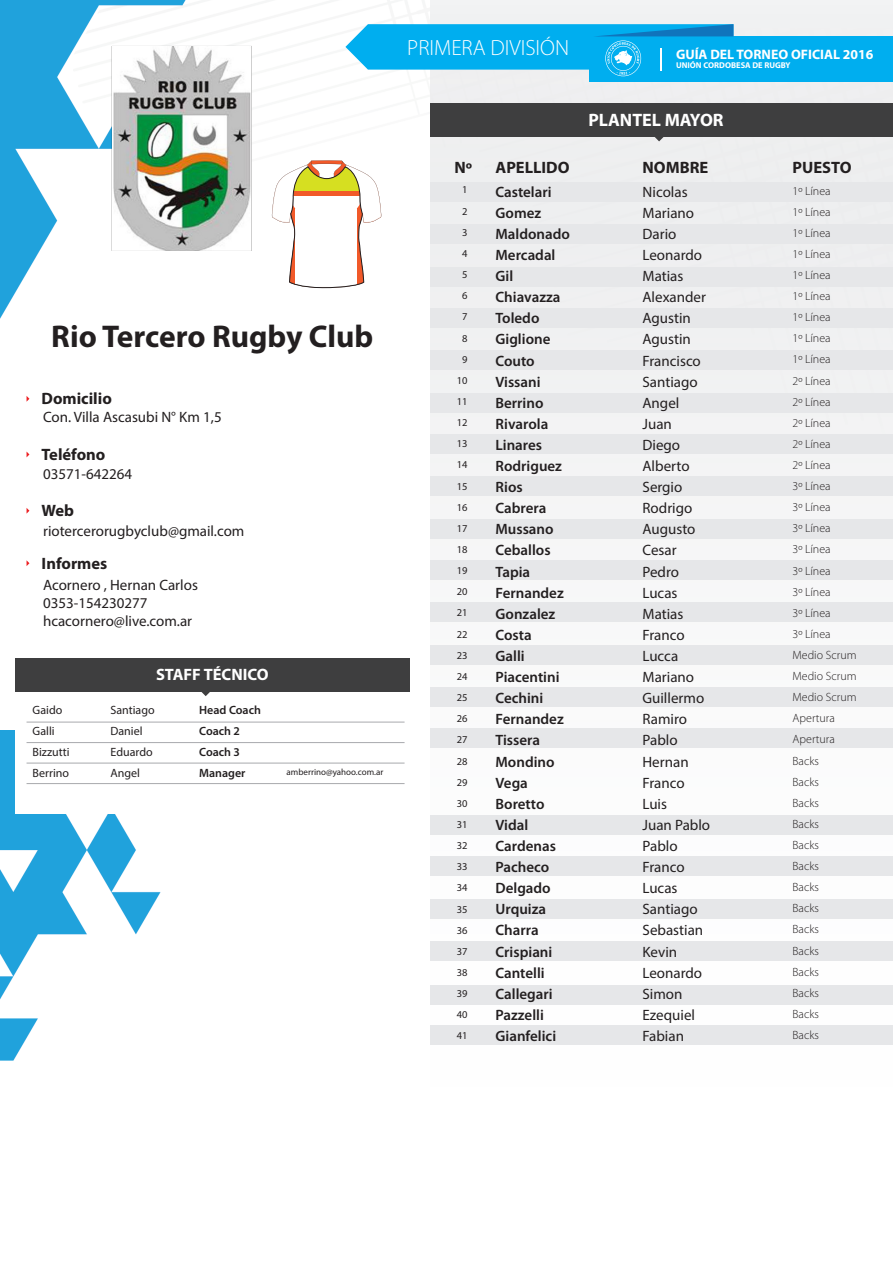
<style>
.page{position:relative;width:893px;height:1263px;background:#fff}
.page>*{position:absolute;margin:0;border:0;box-sizing:border-box;transform-origin:0 0}
.t1{font:700 31.5px "Myriad Pro";color:#231f20}
.t2{font:300 22.05px "Myriad Pro";color:#fff}
.t3{font:700 18px "Myriad Pro";color:#fff}
.t4{font:700 16.5px "Myriad Pro";color:#231f20}
.t5{font:700 16.5px "Myriad Pro";color:#fff}
.t6{font:15px/21.1px "Myriad Pro";color:#231f20}
.t7{font:600 15px/21.1px "Myriad Pro";color:#231f20}
.t8{font:700 13.65px "Myriad Pro";color:#fff}
.t9{font:300 12px/21.1px "Myriad Pro";color:#231f20}
.t10{font:12px/21px "Myriad Pro";color:#231f20}
.t11{font:600 12px/21px "Myriad Pro";color:#231f20}
.t12{font:10.5px/21.1px "Myriad Pro";color:#231f20;text-align:center}
.t13{font:9px "Myriad Pro";color:#231f20}
.t14{font:700 8.4px "Myriad Pro";color:#fff}
</style>
<div class="page">
<img style="left:0;top:0;width:431px;height:1061px">
<div style="left:0;top:443px;width:189px;height:287px;background:#fff"></div>
<div style="left:431px;top:0;width:462px;height:1179px;background:#f8f9f9"></div>
<div style="left:431px;top:182px;width:462px;height:19px;background:#e6e7e9"></div>
<div style="left:431px;top:224px;width:462px;height:19px;background:#e6e7e9"></div>
<div style="left:431px;top:267px;width:462px;height:19px;background:#e6e7e9"></div>
<div style="left:431px;top:308px;width:462px;height:19px;background:#e6e7e9"></div>
<div style="left:431px;top:350px;width:462px;height:19px;background:#e6e7e9"></div>
<div style="left:431px;top:393px;width:462px;height:19px;background:#e6e7e9"></div>
<div style="left:431px;top:434px;width:462px;height:19px;background:#e6e7e9"></div>
<div style="left:431px;top:476px;width:462px;height:19px;background:#e6e7e9"></div>
<div style="left:431px;top:519px;width:462px;height:19px;background:#e6e7e9"></div>
<div style="left:431px;top:560px;width:462px;height:19px;background:#e6e7e9"></div>
<div style="left:431px;top:602px;width:462px;height:19px;background:#e6e7e9"></div>
<div style="left:431px;top:645px;width:462px;height:19px;background:#e6e7e9"></div>
<div style="left:431px;top:687px;width:462px;height:19px;background:#e6e7e9"></div>
<div style="left:431px;top:728px;width:462px;height:19px;background:#e6e7e9"></div>
<div style="left:431px;top:815px;width:462px;height:19px;background:#e6e7e9"></div>
<div style="left:431px;top:856px;width:462px;height:19px;background:#e6e7e9"></div>
<div style="left:431px;top:899px;width:462px;height:19px;background:#e6e7e9"></div>
<div style="left:431px;top:941px;width:462px;height:19px;background:#e6e7e9"></div>
<div style="left:431px;top:985px;width:462px;height:19px;background:#e6e7e9"></div>
<div style="left:431px;top:1025px;width:462px;height:19px;background:#e6e7e9"></div>
<div style="left:431px;top:103px;width:462px;height:33px;background:#3e3e3f"></div>
<svg style="left:653px;top:136px;width:13px;height:5px"></svg>
<svg style="left:27px;top:396px;width:2px;height:6px"></svg>
<div style="left:15px;top:658px;width:395px;height:155px;background:#fff"></div>
<hr style="left:27px;top:722px;width:378px;height:1px;background:#a8a9ad">
<hr style="left:27px;top:742px;width:378px;height:1px;background:#a8a9ad">
<hr style="left:27px;top:763px;width:378px;height:1px;background:#a8a9ad">
<hr style="left:27px;top:783px;width:378px;height:1px;background:#a8a9ad">
<div style="left:15px;top:658px;width:395px;height:33px;background:#3e3e3f"></div>
<svg style="left:199px;top:691px;width:13px;height:5px"></svg>
<div style="left:589px;top:36px;width:304px;height:46px;background:#00aeef"></div>
<svg style="left:365px;top:24px;width:368px;height:52px"></svg>
<img style="left:68px;top:9px;width:297px;height:297px">
<svg style="left:272px;top:160px;width:109px;height:128px"></svg>
<h1 class="t1" style="left:51px;top:316px;width:324px">Rio Tercero Rugby Club</h1>
<p class="t4" style="left:42px;top:388px;width:72px">Domicilio</p>
<p class="t6" style="left:43px;top:406px;width:180px">Con. Villa Ascasubi N° Km 1,5</p>
<p class="t4" style="left:42px;top:444px;width:65px">Teléfono</p>
<p class="t6" style="left:43px;top:463px;width:91px">03571-642264</p>
<p class="t4" style="left:42px;top:500px;width:34px">Web</p>
<p class="t6" style="left:43px;top:520px;width:203px">riotercerorugbyclub@gmail.com</p>
<p class="t4" style="left:42px;top:552px;width:67px">Informes</p>
<p class="t6" style="left:43px;top:575px;width:156px;line-height:18px">Acornero , Hernan Carlos<br>0353-154230277 hcacornero@live.com.ar</p>
<p class="t5" style="left:156px;top:664px;width:114px">STAFF TÉCNICO</p>
<p class="t10" style="left:33px;top:700px;width:38px">Gaido<br>Galli<br>Bizzutti<br>Berrino</p>
<p class="t10" style="left:111px;top:700px;width:46px">Santiago<br>Daniel<br>Eduardo<br>Angel</p>
<p class="t11" style="left:199px;top:699px;width:63px">Head Coach<br>Coach 2<br>Coach 3<br>Manager</p>
<p class="t13" style="left:287px;top:767px;width:98px">amberrino@yahoo.com.ar</p>
<h2 class="t2" style="left:407px;top:35px;width:163px">PRIMERA DIVISIÓN</h2>
<p class="t8" style="left:676px;top:46px;width:199px">GUÍA DEL TORNEO OFICIAL 2016</p>
<p class="t14" style="left:676px;top:59px;width:116px">UNIÓN CORDOBESA DE RUGBY</p>
<p class="t3" style="left:588px;top:108px;width:137px">PLANTEL MAYOR</p>
<p class="t4" style="left:454px;top:157px;width:19px">Nº</p>
<p class="t4" style="left:495px;top:157px;width:76px">APELLIDO</p>
<p class="t4" style="left:642px;top:157px;width:67px">NOMBRE</p>
<p class="t4" style="left:792px;top:157px;width:60px">PUESTO</p>
<p class="t12" style="left:457px;top:179px;width:12px">1<br>2<br>3<br>4<br>5<br>6<br>7<br>8<br>9<br>10<br>11<br>12<br>13<br>14<br>15<br>16<br>17<br>18<br>19<br>20<br>21<br>22<br>23<br>24<br>25<br>26<br>27<br>28<br>29<br>30<br>31<br>32<br>33<br>34<br>35<br>36<br>37<br>38<br>39<br>40<br>41</p>
<p class="t7" style="left:495px;top:181px;width:76px">Castelari<br>Gomez<br>Maldonado<br>Mercadal<br>Gil<br>Chiavazza<br>Toledo<br>Giglione<br>Couto<br>Vissani<br>Berrino<br>Rivarola<br>Linares<br>Rodriguez<br>Rios<br>Cabrera<br>Mussano<br>Ceballos<br>Tapia<br>Fernandez<br>Gonzalez<br>Costa<br>Galli<br>Piacentini<br>Cechini<br>Fernandez<br>Tissera<br>Mondino<br>Vega<br>Boretto<br>Vidal<br>Cardenas<br>Pacheco<br>Delgado<br>Urquiza<br>Charra<br>Crispiani<br>Cantelli<br>Callegari<br>Pazzelli<br>Gianfelici</p>
<p class="t6" style="left:642px;top:181px;width:69px">Nicolas<br>Mariano<br>Dario<br>Leonardo<br>Matias<br>Alexander<br>Agustin<br>Agustin<br>Francisco<br>Santiago<br>Angel<br>Juan<br>Diego<br>Alberto<br>Sergio<br>Rodrigo<br>Augusto<br>Cesar<br>Pedro<br>Lucas<br>Matias<br>Franco<br>Lucca<br>Mariano<br>Guillermo<br>Ramiro<br>Pablo<br>Hernan<br>Franco<br>Luis<br>Juan Pablo<br>Pablo<br>Franco<br>Lucas<br>Santiago<br>Sebastian<br>Kevin<br>Leonardo<br>Simon<br>Ezequiel<br>Fabian</p>
<p class="t9" style="left:792px;top:180px;width:66px">1º Línea<br>1º Línea<br>1º Línea<br>1º Línea<br>1º Línea<br>1º Línea<br>1º Línea<br>1º Línea<br>1º Línea<br>2º Línea<br>2º Línea<br>2º Línea<br>2º Línea<br>2º Línea<br>3º Línea<br>3º Línea<br>3º Línea<br>3º Línea<br>3º Línea<br>3º Línea<br>3º Línea<br>3º Línea<br>Medio Scrum<br>Medio Scrum<br>Medio Scrum<br>Apertura<br>Apertura<br>Backs<br>Backs<br>Backs<br>Backs<br>Backs<br>Backs<br>Backs<br>Backs<br>Backs<br>Backs<br>Backs<br>Backs<br>Backs<br>Backs</p>
</div>
